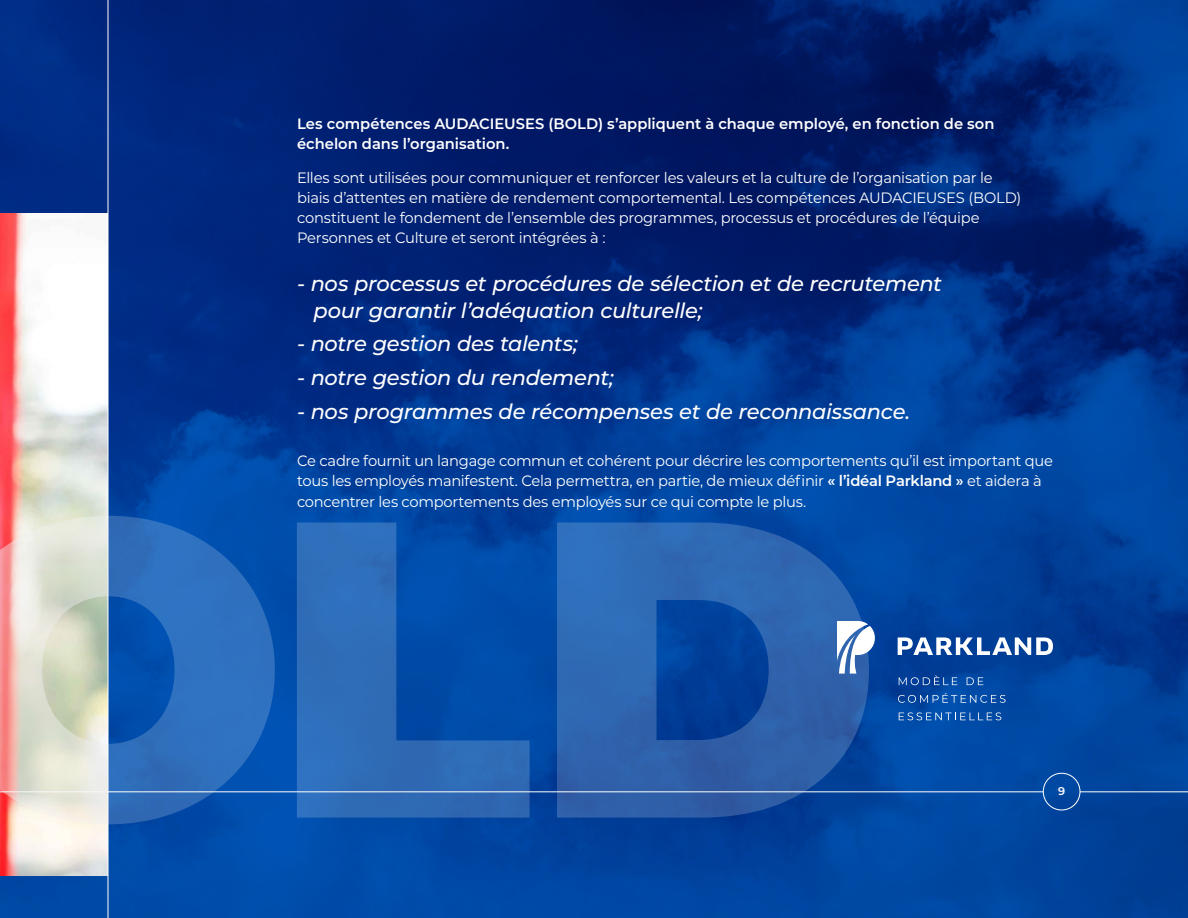
<style>
.page{position:relative;width:1188px;height:918px;background:#fff}
.page>*{position:absolute;margin:0;border:0;box-sizing:border-box;transform-origin:0 0}
.t1{font:italic 500 21px/27px "Montserrat";letter-spacing:-.015em;color:#fff}
.t2{font:15px/20.2px "Montserrat";letter-spacing:-.02em;color:#fff}
.t3{font:600 15px/20.2px "Montserrat";color:#fff}
.t4{font:600 11.25px "Montserrat";color:#fff}
.s1{font-weight:600}
</style>
<div class="page">
<img style="left:0;top:0;width:1188px;height:918px">
<img style="left:0;top:214px;width:108px;height:661px">
<hr style="left:108px;top:0;width:1px;height:918px;background:#fff">
<svg style="left:108px;top:516px;width:167px;height:308px;background:#1f64b8"></svg>
<svg style="left:297px;top:522px;width:233px;height:296px;background:#1b5eb1"></svg>
<svg style="left:557px;top:522px;width:312px;height:296px;background:#235caa"></svg>
<hr style="left:1080px;top:792px;width:108px;height:1px;background:#fff">
<div style="left:1043px;top:773px;width:37px;height:37px;border:1px solid #fff;border-radius:50%"></div>
<svg style="left:837px;top:621px;width:38px;height:53px"></svg>
<svg style="left:898px;top:637px;width:155px;height:18px"></svg>
<svg style="left:899px;top:675px;width:58px;height:10px"></svg>
<svg style="left:967px;top:677px;width:16px;height:8px"></svg>
<svg style="left:898px;top:693px;width:108px;height:10px"></svg>
<svg style="left:899px;top:712px;width:102px;height:8px"></svg>
<hr style="left:0;top:792px;width:1043px;height:1px;background:#fff">
<svg style="left:0;top:516px;width:108px;height:308px;background:#e2d3c6"></svg>
<p class="t3" style="left:297px;top:112px;width:699px">Les compétences AUDACIEUSES (BOLD) s’appliquent à chaque employé, en fonction de son échelon dans l’organisation.</p>
<p class="t2" style="left:297px;top:167px;width:726px">Elles sont utilisées pour communiquer et renforcer les valeurs et la culture de l’organisation par le biais d’attentes en matière de rendement comportemental. Les compétences AUDACIEUSES (BOLD) constituent le fondement de l’ensemble des programmes, processus et procédures de l’équipe Personnes et Culture et seront intégrées à :</p>
<h1 class="t1" style="left:314px;top:269px;width:630px;text-indent:-17px">- nos processus et procédures de sélection et de recrutement pour garantir l’adéquation culturelle;</h1>
<h1 class="t1" style="left:297px;top:329px;width:282px">- notre gestion des talents;</h1>
<h1 class="t1" style="left:297px;top:363px;width:318px">- notre gestion du rendement;</h1>
<h1 class="t1" style="left:297px;top:397px;width:615px">- nos programmes de récompenses et de reconnaissance.</h1>
<p class="t2" style="left:297px;top:450px;width:757px">Ce cadre fournit un langage commun et cohérent pour décrire les comportements qu’il est important que tous les employés manifestent. Cela permettra, en partie, de mieux définir <span class="s1">« l’idéal Parkland »</span> et aidera à concentrer les comportements des employés sur ce qui compte le plus.</p>
<p class="t4" style="left:1058px;top:783px;width:9px">9</p>
</div>
